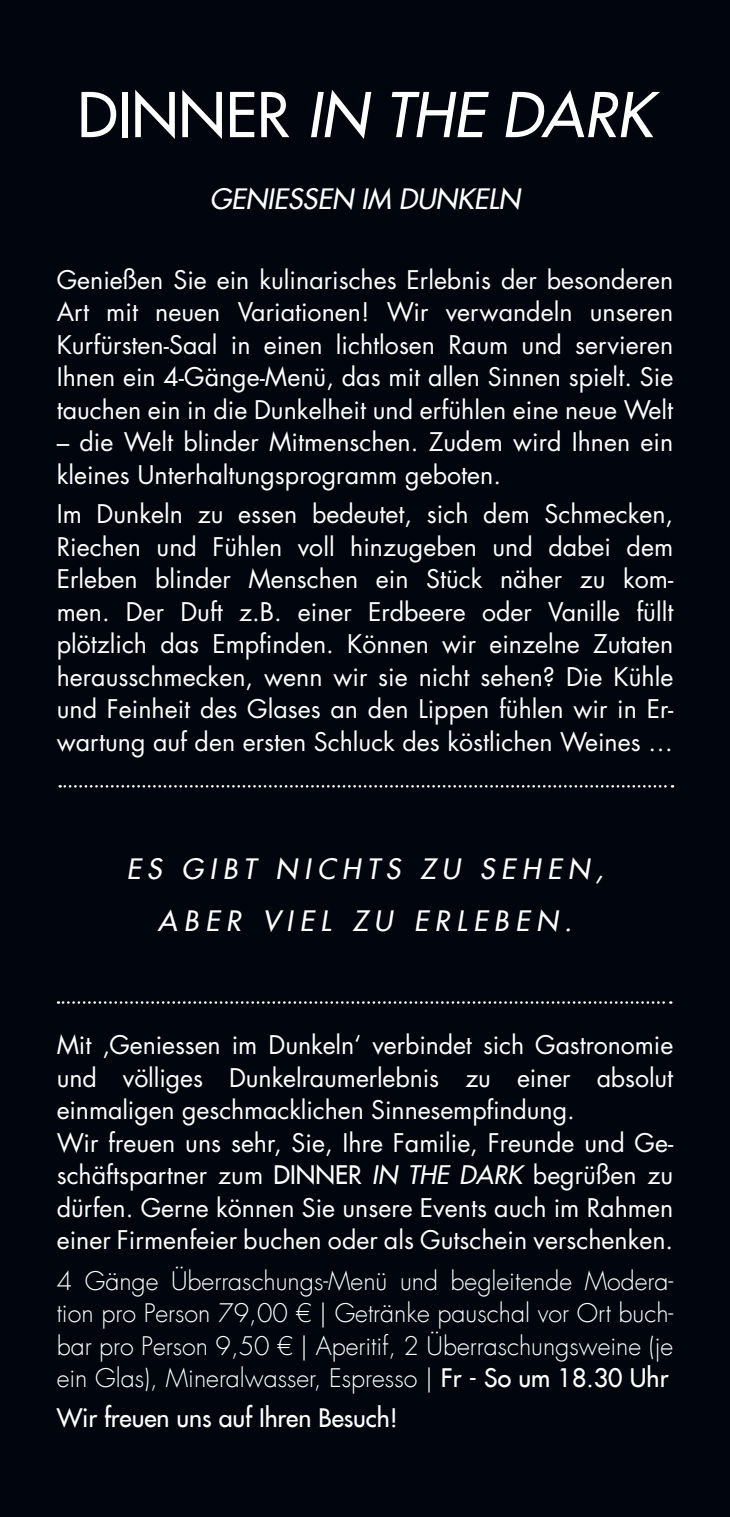
<style>
.page{position:relative;width:730px;height:1517px;background:#01060e}
.page>*{position:absolute;margin:0;border:0;box-sizing:border-box;transform-origin:0 0}
.t1{font:italic 60px "Futura LT";color:#fff}
.t2{font:italic 27.5px "Futura LT";letter-spacing:.23em;color:#fff}
.t3{font:italic 27.5px "Futura LT";color:#fff}
.t4{font:25px/32.5px "Futura Std";color:#fff;text-align:justify}
.t5{font:300 25px/32.5px "Futura LT";color:#fff;text-align:justify}
.t6{font:25px "Futura LT";letter-spacing:-.005em;color:#fff}
.s1{font-style:normal}
.s2{font-family:"Futura LT"}
.s3{font-family:"Futura LT";font-style:italic}
.s4{font-weight:400}
</style>
<div class="page">
<svg style="left:60px;top:785px;width:613px;height:2px"></svg>
<svg style="left:58px;top:1001px;width:613px;height:2px"></svg>
<p class="t1" style="left:78px;top:77px;width:576px"><span class="s1">DINNER</span> IN THE DARK</p>
<p class="t3" style="left:210px;top:182px;width:312px">GENIESSEN IM DUNKELN</p>
<p class="t4" style="left:57px;top:264px;width:618px">Genießen Sie ein kulinarisches Erlebnis der besonderen Art mit neuen Variationen! Wir verwandeln unseren Kurfürsten-Saal in einen lichtlosen Raum und servieren Ihnen ein 4-Gänge-Menü, das mit allen Sinnen spielt. Sie tauchen ein in die Dunkelheit und erfühlen eine neue Welt</p>
<p class="t4" style="left:57px;top:426px;width:618px">– die Welt blinder Mitmenschen. Zudem wird Ihnen ein kleines Unterhaltungsprogramm geboten.</p>
<p class="t4" style="left:57px;top:498px;width:618px">Im Dunkeln zu essen bedeutet, sich dem Schmecken, Riechen und Fühlen voll hinzugeben und dabei dem Erleben blinder Menschen ein Stück näher zu kom&shy;men. Der Duft z.B. einer Erdbeere oder Vanille füllt plötzlich das Empfinden. Können wir einzelne Zutaten herausschmecken, wenn wir sie nicht sehen? Die Kühle und Feinheit des Glases an den Lippen fühlen wir in Er&shy;wartung auf den ersten Schluck des köstlichen Weines …</p>
<p class="t2" style="left:126px;top:851px;width:479px">ES GIBT NICHTS ZU SEHEN,</p>
<p class="t2" style="left:158px;top:904px;width:416px">ABER VIEL ZU ERLEBEN.</p>
<p class="t4" style="left:57px;top:1029px;width:618px">Mit ‚Geniessen im Dunkeln‘ verbindet sich Gastronomie und völliges Dunkelraumerlebnis zu einer absolut einmaligen geschmacklichen Sinnesempfindung.</p>
<p class="t4" style="left:57px;top:1126px;width:618px">Wir freuen uns sehr, Sie, Ihre Familie, Freunde und Ge&shy;schäftspartner zum <span class="s2">DINNER</span> <span class="s3">IN THE DARK</span> begrüßen zu dürfen. Gerne können Sie unsere Events auch im Rahmen einer Firmenfeier buchen oder als Gutschein verschenken.</p>
<p class="t5" style="left:57px;top:1265px;width:618px">4 Gänge Überraschungs-Menü und begleitende Modera&shy;tion pro Person 79,00 € | Getränke pauschal vor Ort buch&shy;bar pro Person 9,50 € | Aperitif, 2 Überraschungsweine (je ein Glas), Mineralwasser, Espresso | <span class="s4">Fr - So um 18.30 Uhr</span></p>
<p class="t6" style="left:57px;top:1401px;width:343px">Wir freuen uns auf Ihren Besuch!</p>
</div>
